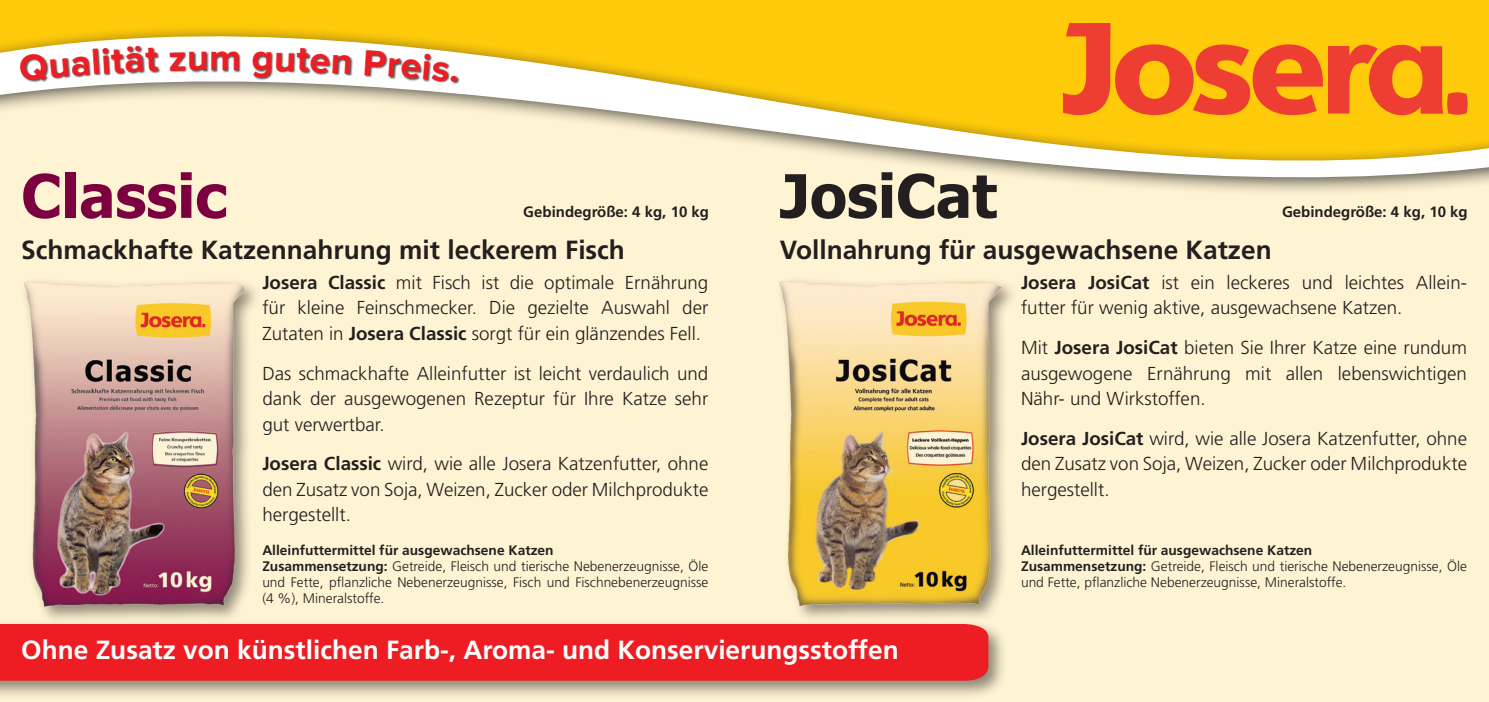
<style>
.page{position:relative;width:1489px;height:702px;background:#fff}
.page>*{position:absolute;margin:0;border:0;box-sizing:border-box;transform-origin:0 0}
._01_subhead{font:700 60px "Tahoma";color:#7c0040}
._01_subhead-2{font:700 60px "Tahoma";color:#231f20}
.t1{font:700 37.5px "Proxima Nova";color:#ee1d23}
._01_subhead-3{font:700 26.25px "Frutiger LT Std";color:#231f20}
.t2{font:700 26.25px "Frutiger LT Std";color:#fff}
.t3{font:300 18.75px/25.5px "Frutiger LT Std";color:#231f20;text-align:justify}
._01_subhead-4{font:700 15px "Frutiger LT Std";color:#231f20}
.t4{font:300 13.75px/16.2px "Frutiger LT Std";color:#231f20;text-align:justify}
.t5{font:700 13.75px "Frutiger LT Std";color:#231f20}
.s1{font-weight:700}
</style>
<div class="page">
<div style="left:0;top:10px;width:1488px;height:692px;background:#fef3d2"></div>
<div style="left:20px;top:277px;width:241px;height:347px;background:#231f20;opacity:.5"></div>
<img style="left:21px;top:277px;width:222px;height:333px">
<div style="left:775px;top:276px;width:243px;height:348px;background:#231f20;opacity:.5"></div>
<img style="left:780px;top:276px;width:221px;height:335px">
<svg style="left:0;top:0;width:1488px;height:192px"></svg>
<div style="left:20px;top:45px;width:439px;height:39px;background:#231f20;opacity:.75"></div>
<div style="left:0;top:618px;width:1007px;height:81px;background:#231f20;opacity:.5"></div>
<div style="left:0;top:624px;width:988px;height:56px;background:#ee1d23"></div>
<svg style="left:19px;top:46px;width:139px;height:36px;background:#c7c6c4"></svg>
<svg style="left:170px;top:52px;width:36px;height:19px"></svg>
<svg style="left:253px;top:48px;width:97px;height:30px;background:#c1c0c0"></svg>
<svg style="left:364px;top:50px;width:93px;height:32px;background:#c8c7c6"></svg>
<p class="t1" style="left:209px;top:40px;width:34px">m</p>
<p class="_01_subhead" style="left:21px;top:154px;width:207px">Classic</p>
<p class="_01_subhead-4" style="left:523px;top:203px;width:187px">Gebindegröße: 4 kg, 10 kg</p>
<p class="_01_subhead-3" style="left:21px;top:234px;width:605px">Schmackhafte Katzennahrung mit leckerem Fisch</p>
<p class="t3" style="left:262px;top:270px;width:447px"><span class="s1">Josera Classic</span> mit Fisch ist die optimale Ernährung für kleine Feinschmecker. Die gezielte Auswahl der Zutaten in <span class="s1">Josera Classic</span> sorgt für ein glänzendes Fell.</p>
<p class="t3" style="left:262px;top:360px;width:447px">Das schmackhafte Alleinfutter ist leicht verdaulich und dank der ausgewogenen Rezeptur für Ihre Katze sehr gut verwertbar.</p>
<p class="t3" style="left:262px;top:451px;width:447px"><span class="s1">Josera Classic</span> wird, wie alle Josera Katzenfutter, ohne den Zusatz von Soja, Weizen, Zucker oder Milchprodukte hergestellt.</p>
<p class="t5" style="left:262px;top:541px;width:293px">Alleinfuttermittel für ausgewachsene Katzen</p>
<p class="t4" style="left:262px;top:558px;width:447px"><span class="s1">Zusammensetzung:</span> Getreide, Fleisch und tierische Nebenerzeugnisse, Öle und Fette, pflanzliche Nebenerzeugnisse, Fisch und Fischnebenerzeugnisse (4 %), Mineralstoffe.</p>
<p class="_01_subhead-2" style="left:780px;top:154px;width:218px">JosiCat</p>
<p class="_01_subhead-3" style="left:780px;top:234px;width:493px">Vollnahrung für ausgewachsene Katzen</p>
<p class="_01_subhead-4" style="left:1281px;top:203px;width:187px">Gebindegröße: 4 kg, 10 kg</p>
<p class="t3" style="left:1020px;top:270px;width:447px"><span class="s1">Josera JosiCat</span> ist ein leckeres und leichtes Allein&shy;futter für wenig aktive, ausgewachsene Katzen.</p>
<p class="t3" style="left:1020px;top:335px;width:447px">Mit <span class="s1">Josera JosiCat</span> bieten Sie Ihrer Katze eine rundum ausgewogene Ernährung mit allen lebenswichtigen Nähr- und Wirkstoffen.</p>
<p class="t3" style="left:1020px;top:426px;width:447px"><span class="s1">Josera JosiCat</span> wird, wie alle Josera Katzenfutter, ohne den Zusatz von Soja, Weizen, Zucker oder Milchprodukte hergestellt.</p>
<p class="t5" style="left:1020px;top:541px;width:293px">Alleinfuttermittel für ausgewachsene Katzen</p>
<p class="t4" style="left:1020px;top:558px;width:447px"><span class="s1">Zusammensetzung:</span> Getreide, Fleisch und tierische Nebenerzeugnisse, Öle und Fette, pflanzliche Nebenerzeugnisse, Mineralstoffe.</p>
<p class="t2" style="left:21px;top:634px;width:879px">Ohne Zusatz von künstlichen Farb-, Aroma- und Konservierungsstoffen</p>
</div>
